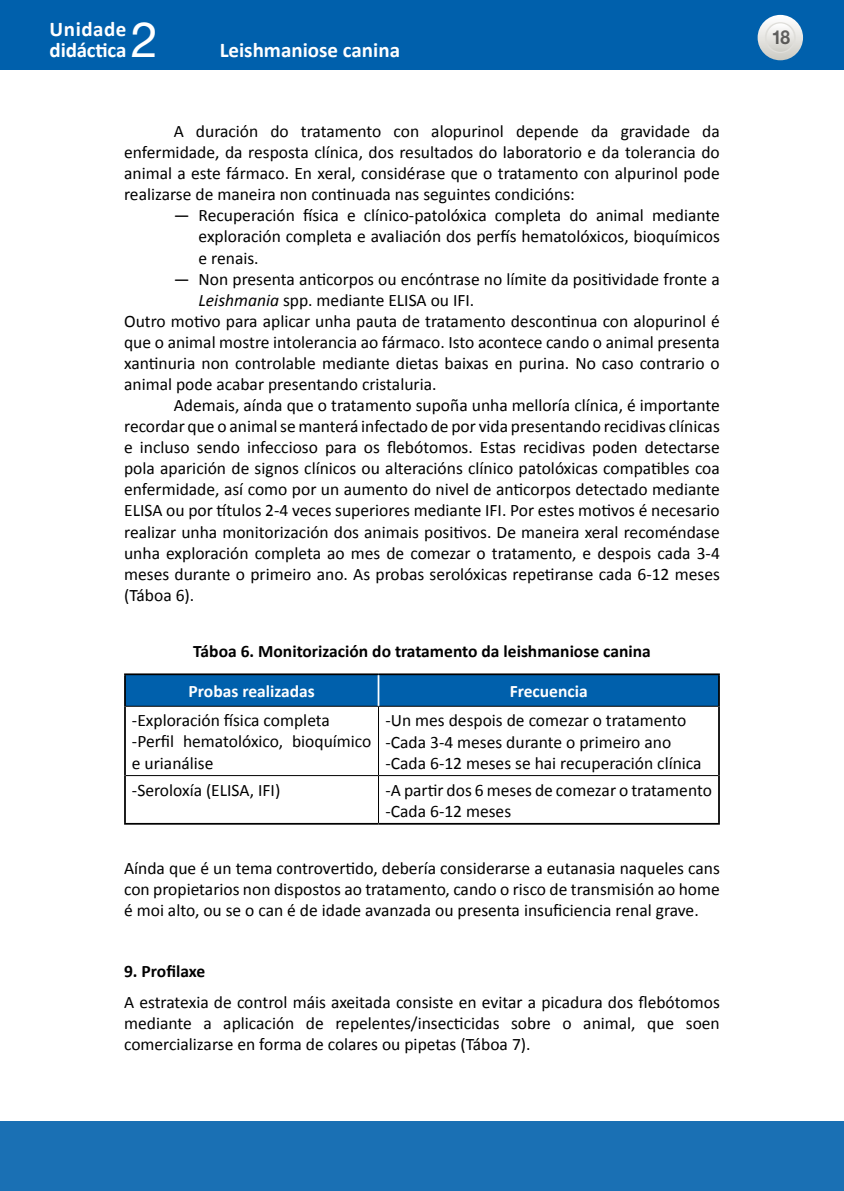
<style>
.page{position:relative;width:844px;height:1191px;background:#fff}
.page>*{position:absolute;margin:0;border:0;box-sizing:border-box;transform-origin:0 0}
.t1{font:49px "Helvetica Neue LT Std";color:#fff}
.t2{font:700 21px/21px "Calibri";color:#fff}
.t3{font:700 19.25px "Helvetica Neue LT Std";color:#000;scale:.9 1}
.t4{font:17.5px/21px "Calibri";color:#000;text-align:justify}
.t5{font:700 17.5px "Calibri";color:#000}
.t6{font:700 17.5px "Calibri";color:#fff}
.s1{font-style:italic}
</style>
<div class="page">
<div style="left:0;top:1121px;width:843px;height:70px;background:#1a70b4"></div>
<div style="left:0;top:0;width:843px;height:69px;background:#0060ac"></div>
<svg style="left:757px;top:15px;width:45px;height:45px"></svg>
<svg style="left:765px;top:23px;width:29px;height:29px"></svg>
<div style="left:764px;top:22px;width:31px;height:31px;border:1px solid #dfdeda;border-radius:50%"></div>
<div style="left:126px;top:675px;width:592px;height:31px;background:#0060ac"></div>
<svg style="left:126px;top:776px;width:592px;height:47px"></svg>
<hr style="left:124px;top:673px;width:254px;height:2px;background:#000">
<hr style="left:124px;top:675px;width:2px;height:31px;background:#000">
<hr style="left:378px;top:673px;width:341px;height:2px;background:#000">
<hr style="left:718px;top:675px;width:1px;height:31px;background:#000">
<hr style="left:124px;top:706px;width:2px;height:69px;background:#000">
<hr style="left:718px;top:706px;width:1px;height:69px;background:#000">
<hr style="left:124px;top:775px;width:2px;height:48px;background:#000">
<hr style="left:718px;top:775px;width:1px;height:48px;background:#000">
<hr style="left:124px;top:823px;width:254px;height:1px;background:#000">
<hr style="left:378px;top:823px;width:341px;height:1px;background:#000">
<hr style="left:126px;top:706px;width:252px;height:1px;background:#000">
<hr style="left:378px;top:706px;width:340px;height:1px;background:#000">
<hr style="left:378px;top:706px;width:1px;height:69px;background:#000">
<hr style="left:126px;top:775px;width:252px;height:1px;background:#000">
<hr style="left:378px;top:775px;width:340px;height:1px;background:#000">
<hr style="left:378px;top:776px;width:1px;height:47px;background:#000">
<hr style="left:377px;top:675px;width:2px;height:31px;background:#fff">
<p class="t2" style="left:50px;top:18px;width:78px">Unidade didáctica</p>
<h1 class="t1" style="left:131px;top:11px;width:29px">2</h1>
<p class="t2" style="left:220px;top:39px;width:182px">Leishmaniose canina</p>
<p class="t4" style="left:124px;top:120px;width:597px;text-indent:50px">A duración do tratamento con alopurinol depende da gravidade da enfermidade, da resposta clínica, dos resultados do laboratorio e da tolerancia do animal a este fármaco. En xeral, considérase que o tratamento con alpurinol pode realizarse de maneira non continuada nas seguintes condicións:</p>
<p class="t4" style="left:198px;top:204px;width:522px;text-indent:-25px">— Recuperación física e clínico-patolóxica completa do animal mediante exploración completa e avaliación dos perfís hematolóxicos, bioquímicos e renais.</p>
<p class="t4" style="left:174px;top:267px;width:547px">— Non presenta anticorpos ou encóntrase no límite da positividade fronte a</p>
<p class="t4" style="left:198px;top:288px;width:277px"><span class="s1">Leishmania</span> spp. mediante ELISA ou IFI.</p>
<p class="t4" style="left:124px;top:309px;width:597px">Outro motivo para aplicar unha pauta de tratamento descontinua con alopurinol é</p>
<p class="t4" style="left:124px;top:330px;width:597px">que o animal mostre intolerancia ao fármaco. Isto acontece cando o animal presenta</p>
<p class="t4" style="left:124px;top:352px;width:597px">xantinuria non controlable mediante dietas baixas en purina. No caso contrario o</p>
<p class="t4" style="left:124px;top:373px;width:314px">animal pode acabar presentando cristaluria.</p>
<p class="t4" style="left:174px;top:394px;width:547px">Ademais, aínda que o tratamento supoña unha melloría clínica, é importante</p>
<p class="t4" style="left:124px;top:415px;width:597px">recordar que o animal se manterá infectado de por vida presentando recidivas clínicas</p>
<p class="t4" style="left:124px;top:436px;width:597px">e incluso sendo infeccioso para os flebótomos. Estas recidivas poden detectarse</p>
<p class="t4" style="left:124px;top:457px;width:597px">pola aparición de signos clínicos ou alteracións clínico patolóxicas compatibles coa</p>
<p class="t4" style="left:124px;top:478px;width:597px">enfermidade, así como por un aumento do nivel de anticorpos detectado mediante</p>
<p class="t4" style="left:124px;top:499px;width:597px">ELISA ou por títulos 2-4 veces superiores mediante IFI. Por estes motivos é necesario</p>
<p class="t4" style="left:124px;top:520px;width:597px">realizar unha monitorización dos animais positivos. De maneira xeral recoméndase</p>
<p class="t4" style="left:124px;top:541px;width:597px">unha exploración completa ao mes de comezar o tratamento, e despois cada 3-4</p>
<p class="t4" style="left:124px;top:562px;width:597px">meses durante o primeiro ano. As probas serolóxicas repetiranse cada 6-12 meses</p>
<p class="t4" style="left:124px;top:583px;width:72px">(Táboa 6).</p>
<p class="t5" style="left:193px;top:638px;width:459px">Táboa 6. Monitorización do tratamento da leishmaniose canina</p>
<p class="t6" style="left:188px;top:678px;width:128px">Probas realizadas</p>
<p class="t6" style="left:509px;top:678px;width:80px">Frecuencia</p>
<p class="t4" style="left:132px;top:709px;width:241px;text-align:left">-Exploración física completa -Perfil hematolóxico, bioquímico e urianálise</p>
<p class="t4" style="left:385px;top:709px;width:317px;text-align:left">-Un mes despois de comezar o tratamento -Cada 3-4 meses durante o primeiro ano -Cada 6-12 meses se hai recuperación clínica</p>
<p class="t4" style="left:132px;top:778px;width:150px">-Seroloxía (ELISA, IFI)</p>
<p class="t4" style="left:385px;top:778px;width:328px">-A partir dos 6 meses de comezar o tratamento -Cada 6-12 meses</p>
<p class="t4" style="left:124px;top:856px;width:597px">Aínda que é un tema controvertido, debería considerarse a eutanasia naqueles cans con propietarios non dispostos ao tratamento, cando o risco de transmisión ao home é moi alto, ou se o can é de idade avanzada ou presenta insuficiencia renal grave.</p>
<p class="t5" style="left:124px;top:958px;width:83px">9. Profilaxe</p>
<p class="t4" style="left:124px;top:990px;width:597px">A estratexia de control máis axeitada consiste en evitar a picadura dos flebótomos mediante a aplicación de repelentes/insecticidas sobre o animal, que soen comercializarse en forma de colares ou pipetas (Táboa 7).</p>
<p class="t3" style="left:770px;top:26px;width:23px">18</p>
</div>
